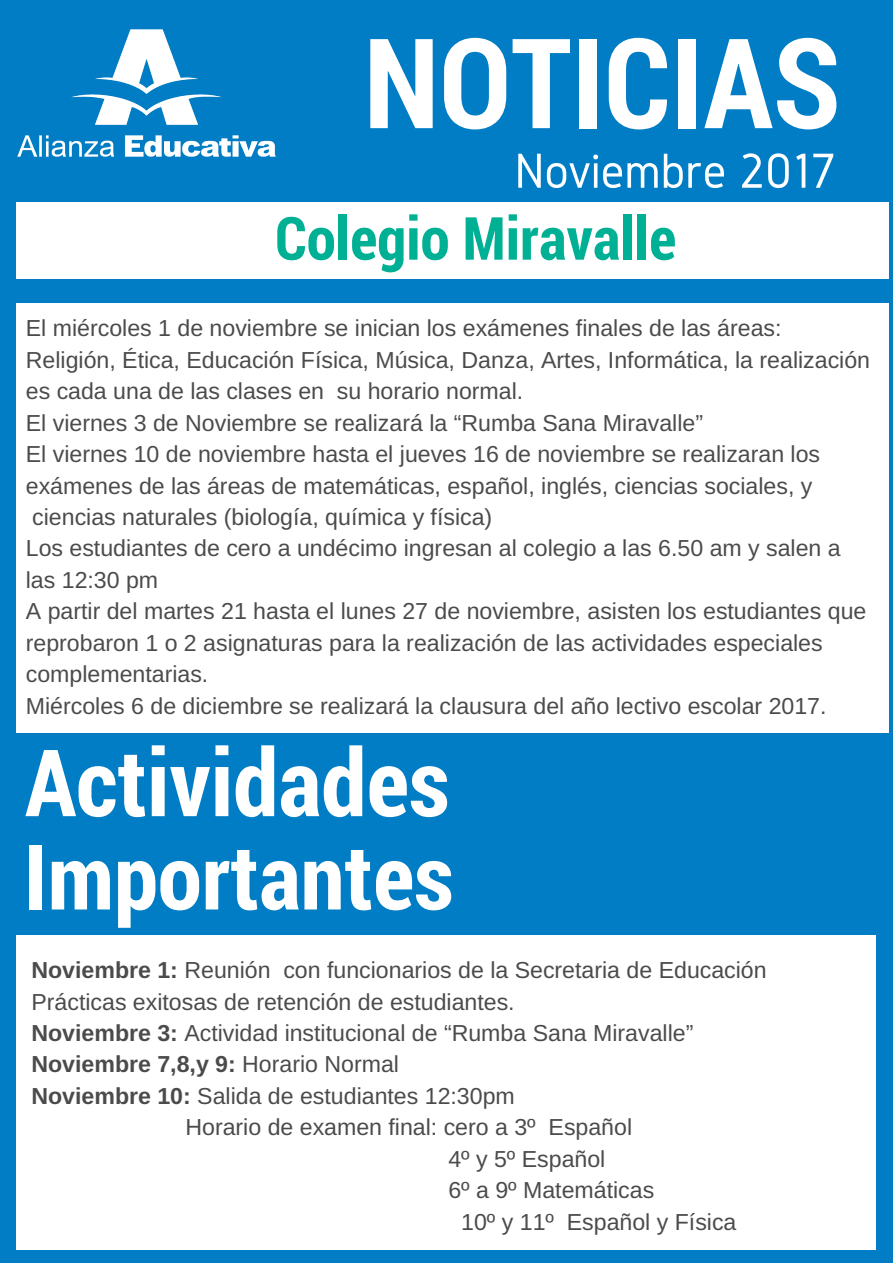
<style>
.page{position:relative;width:893px;height:1263px;background:#fff}
.page>*{position:absolute;margin:0;border:0;box-sizing:border-box;transform-origin:0 0}
.t1{font:700 125.25px "Roboto Condensed";color:#fff}
.t2{font:700 93px "Roboto Condensed";color:#fff}
.t3{font:700 90.15px "Roboto Condensed";color:#fff}
.t4{font:700 59.55px "Roboto Condensed";color:#00b094}
.t5{font:51.15px "Gidole";color:#fff}
.t6{font:23.1px/31.5px "Arimo";color:#4b4b4b}
.t7{font:700 23.1px "Arimo";color:#4b4b4b}
.s1{font-weight:700}
.s2{font-weight:400}
</style>
<div class="page">
<div style="left:0;top:0;width:892px;height:1262px;background:#007dc5"></div>
<div style="left:16px;top:202px;width:872px;height:531px;background:#fff"></div>
<img style="left:18px;top:29px;width:257px;height:127px">
<div style="left:0;top:279px;width:892px;height:23px;background:#007dc5"></div>
<div style="left:17px;top:935px;width:859px;height:315px;background:#fff"></div>
<h1 class="t1" style="left:363px;top:-3px;width:478px">NOTICIAS</h1>
<h3 class="t5" style="left:514px;top:143px;width:323px">Noviembre 2017</h3>
<h3 class="t4" style="left:275px;top:197px;width:402px">Colegio Miravalle</h3>
<p class="t6" style="left:26px;top:312px;width:845px">El miércoles 1 de noviembre se inician los exámenes finales de las áreas:<br>Religión, Ética, Educación Física, Música, Danza, Artes, Informática, la realización es cada una de las clases en su horario normal.<br>El viernes 3 de Noviembre se realizará la “Rumba Sana Miravalle”<br>El viernes 10 de noviembre hasta el jueves 16 de noviembre se realizaran los exámenes de las áreas de matemáticas, español, inglés, ciencias sociales, y ciencias naturales (biología, química y física)<br>Los estudiantes de cero a undécimo ingresan al colegio a las 6.50 am y salen a las 12:30 pm<br>A partir del martes 21 hasta el lunes 27 de noviembre, asisten los estudiantes que reprobaron 1 o 2 asignaturas para la realización de las actividades especiales complementarias.<br>Miércoles 6 de diciembre se realizará la clausura del año lectivo escolar 2017.</p>
<h2 class="t2" style="left:25px;top:719px;width:426px">Actividades</h2>
<h3 class="t3" style="left:24px;top:815px;width:431px">Importantes</h3>
<p class="t6" style="left:31px;top:954px;width:736px"><span class="s1">Noviembre 1:</span> Reunión con funcionarios de la Secretaria de Educación</p>
<p class="t6" style="left:31px;top:986px;width:484px">Prácticas exitosas de retención de estudiantes.</p>
<p class="t6" style="left:31px;top:1017px;width:663px"><span class="s1">Noviembre 3:</span> Actividad institucional de “Rumba Sana Miravalle”</p>
<p class="t7" style="left:31px;top:1051px;width:369px">Noviembre 7,8,y 9: <span class="s2">Horario Normal</span></p>
<p class="t6" style="left:31px;top:1080px;width:485px"><span class="s1">Noviembre 10:</span> Salida de estudiantes 12:30pm</p>
<p class="t6" style="left:185px;top:1112px;width:448px">Horario de examen final: cero a 3º Español</p>
<p class="t6" style="left:448px;top:1143px;width:158px">4º y 5º Español</p>
<p class="t6" style="left:448px;top:1174px;width:207px">6º a 9º Matemáticas</p>
<p class="t6" style="left:461px;top:1206px;width:277px">10º y 11º Español y Física</p>
</div>
